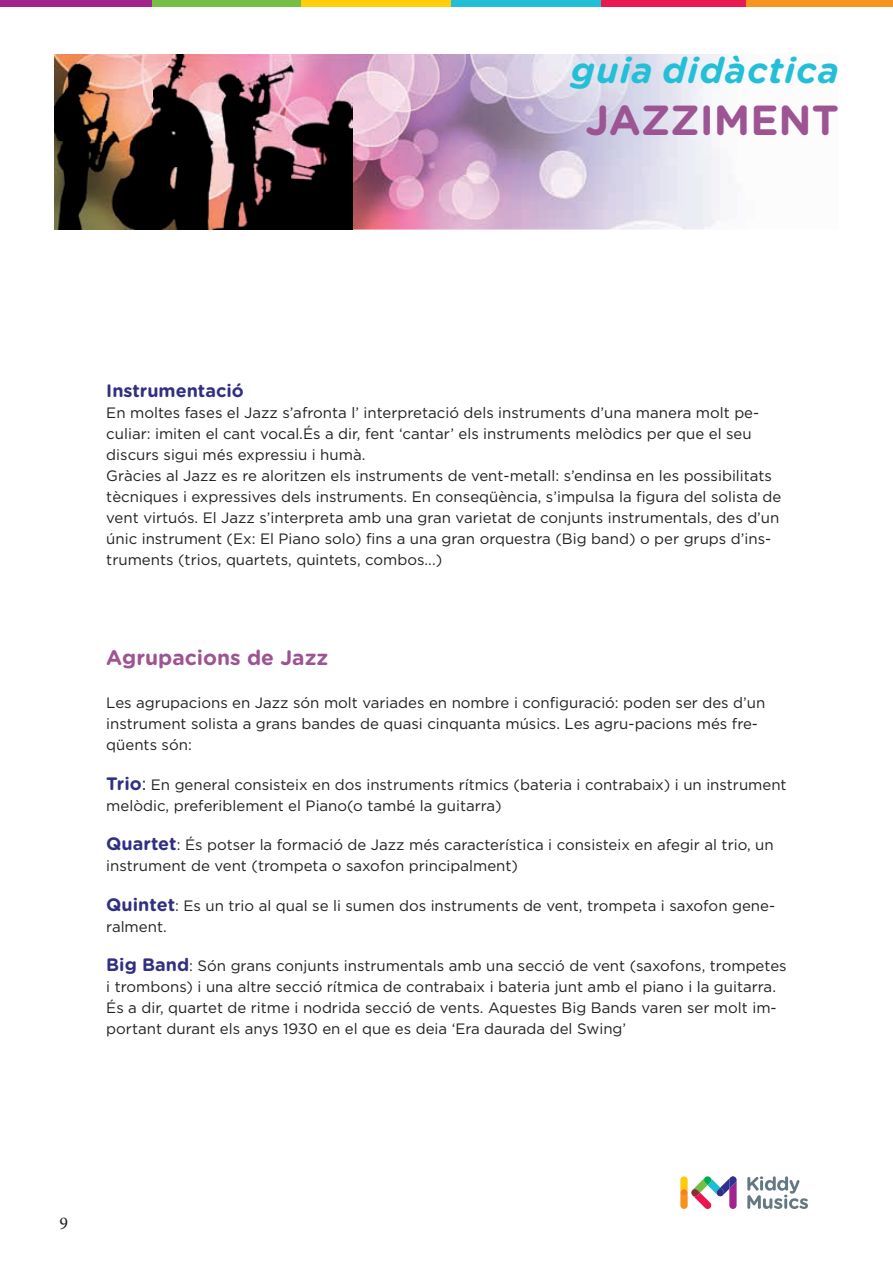
<style>
.page{position:relative;width:893px;height:1263px;background:#fff}
.page>*{position:absolute;margin:0;border:0;box-sizing:border-box;transform-origin:0 0}
.t1{font:700 42px "Gotham Rounded";color:#9d5493}
.t2{font:italic 700 36px "Gotham Rounded";letter-spacing:.03em;color:#23bfd7}
.t3{font:700 21px "Gotham Rounded";color:#9d5493}
.t4{font:700 18px "Gotham Rounded";color:#303083}
.t5{font:18px "Minion Pro";color:#231f20}
.t6{font:15px/21px "Gotham";color:#231f20}
.s1{font-family:"Gotham Rounded";font-weight:700;font-size:18px;color:#303083}
.s2{font-size:18px}
</style>
<div class="page">
<img style="left:352px;top:54px;width:380px;height:176px">
<img style="left:54px;top:54px;width:298px;height:176px">
<div style="left:301px;top:0;width:150px;height:7px;background:#fecd0c"></div>
<div style="left:150px;top:0;width:151px;height:7px;background:#74bf43"></div>
<div style="left:0;top:0;width:152px;height:7px;background:#a3238d"></div>
<div style="left:745px;top:0;width:148px;height:7px;background:#f79321"></div>
<div style="left:600px;top:0;width:145px;height:7px;background:#e91a52"></div>
<div style="left:451px;top:0;width:149px;height:7px;background:#23bfd7"></div>
<svg style="left:680px;top:1176px;width:57px;height:33px"></svg>
<svg style="left:747px;top:1176px;width:61px;height:33px"></svg>
<h2 class="t2" style="left:571px;top:44px;width:269px">guia didàctica</h2>
<h1 class="t1" style="left:586px;top:90px;width:255px">JAZZIMENT</h1>
<p class="t4" style="left:106px;top:377px;width:139px">Instrumentació</p>
<p class="t6" style="left:106px;top:401px;width:677px">En moltes fases el Jazz s’afronta l’ interpretació dels instruments d’una manera molt pe&shy;culiar: imiten el cant vocal.És a dir, fent ‘cantar’ els instruments melòdics per que el seu discurs sigui més expressiu i humà.<br>Gràcies al Jazz es re aloritzen els instruments de vent-metall: s’endinsa en les possibilitats tècniques i expressives dels instruments. En conseqüència, s’impulsa la figura del solista de vent virtuós. El Jazz s’interpreta amb una gran varietat de conjunts instrumentals, des d’un únic instrument (Ex: El Piano solo) fins a una gran orquestra (Big band) o per grups d’ins&shy;truments (trios, quartets, quintets, combos...)</p>
<h3 class="t3" style="left:106px;top:642px;width:223px">Agrupacions de Jazz</h3>
<p class="t6" style="left:106px;top:692px;width:661px">Les agrupacions en Jazz són molt variades en nombre i configuració: poden ser des d’un instrument solista a grans bandes de quasi cinquanta músics. Les agru-pacions més fre&shy;qüents són:</p>
<p class="t6" style="left:106px;top:773px;width:682px"><span class="s1">Trio</span><span class="s2">:</span> En general consisteix en dos instruments rítmics (bateria i contrabaix) i un instrument melòdic, preferiblement el Piano(o també la guitarra)</p>
<p class="t6" style="left:106px;top:834px;width:669px"><span class="s1">Quartet</span>: És potser la formació de Jazz més característica i consisteix en afegir al trio, un instrument de vent (trompeta o saxofon principalment)</p>
<p class="t6" style="left:106px;top:895px;width:670px"><span class="s1">Quintet</span>: Es un trio al qual se li sumen dos instruments de vent, trompeta i saxofon gene&shy;ralment.</p>
<p class="t6" style="left:106px;top:955px;width:682px"><span class="s1">Big Band</span>: Són grans conjunts instrumentals amb una secció de vent (saxofons, trompetes i trombons) i una altre secció rítmica de contrabaix i bateria junt amb el piano i la guitarra.<br>És a dir, quartet de ritme i nodrida secció de vents. Aquestes Big Bands varen ser molt im&shy;portant durant els anys 1930 en el que es deia ‘Era daurada del Swing’</p>
<p class="t5" style="left:60px;top:1211px;width:10px">9</p>
</div>
